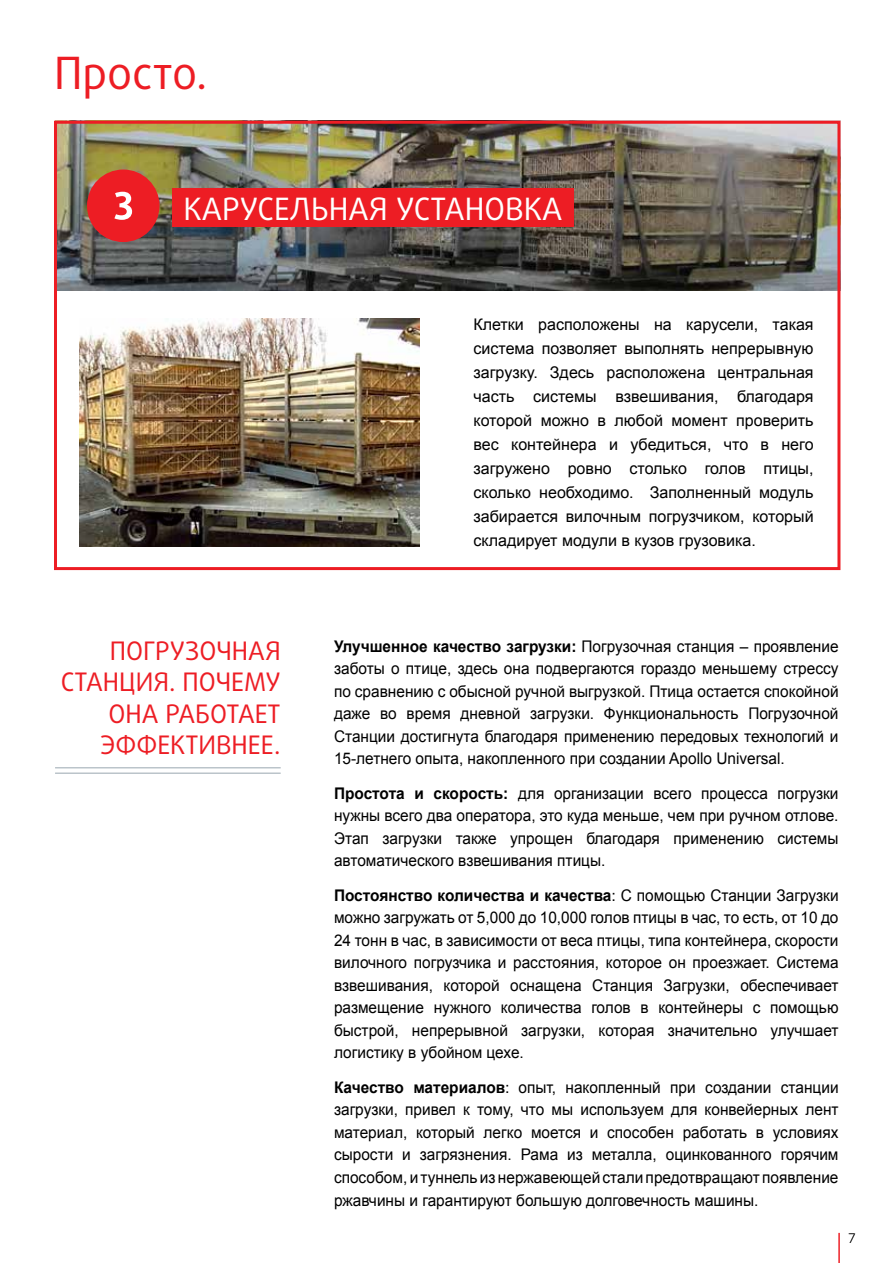
<style>
.page{position:relative;width:893px;height:1263px;background:#fff}
.page>*{position:absolute;margin:0;border:0;box-sizing:border-box;transform-origin:0 0}
.t1{font:44.55px "Daxline Pro";color:#ed1d24}
.t2{font:30.9px "Daxline Pro";color:#fff}
.t3{font:25.5px/31.5px "Daxline Pro";color:#ed1d24;text-align:right}
.t4{font:16.05px/22.5px "Arial";color:#000;text-align:justify;scale:.96 1}
.t5{font:16.05px/24px "Arial";color:#000;text-align:justify}
.t6{font:13.5px "Museo Sans 100";color:#000}
.s1{font-weight:700}
.s2{font-family:"Museo Sans 500"}
</style>
<div class="page">
<img style="left:58px;top:125px;width:778px;height:166px">
<div style="left:87px;top:169px;width:73px;height:73px;background:#ed1d24;border-radius:50%"></div>
<svg style="left:114px;top:192px;width:18px;height:28px"></svg>
<div style="left:54px;top:121px;width:786px;height:449px;border:3px solid #ed1d24"></div>
<img style="left:80px;top:318px;width:340px;height:229px">
<hr style="left:839px;top:1233px;width:1px;height:30px;background:#ed1d24">
<hr style="left:55px;top:767px;width:226px;height:1px;background:#bbc4ca">
<hr style="left:55px;top:772px;width:226px;height:2px;background:#bbc4ca">
<div style="left:172px;top:188px;width:402px;height:39px;background:#ed1d24"></div>
<h1 class="t1" style="left:54px;top:43px;width:155px">Просто.</h1>
<h2 class="t2" style="left:184px;top:188px;width:380px">КАРУСЕЛЬНАЯ УСТАНОВКА</h2>
<p class="t5" style="left:473px;top:313px;width:342px">Клетки расположены на карусели, такая система позволяет выполнять непрерывную загрузку. Здесь расположена центральная часть системы взвешивания, благодаря которой можно в любой момент проверить вес контейнера и убедиться, что в него загружено ровно столько голов птицы, сколько необходимо. Заполненный модуль забирается вилочным погрузчиком, который складирует модули в кузов грузовика.</p>
<h3 class="t3" style="left:61px;top:635px;width:221px">ПОГРУЗОЧНАЯ<br>СТАНЦИЯ. ПОЧЕМУ<br>ОНА РАБОТАЕТ<br>ЭФФЕКТИВНЕЕ.</h3>
<p class="t4" style="left:334px;top:635px;width:527px"><span class="s1">Улучшенное качество загрузки:</span> Погрузочная станция – проявление заботы о птице, здесь она подвергаются гораздо меньшему стрессу по сравнению с обысной ручной выгрузкой. Птица остается спокойной даже во время дневной загрузки. Функциональность Погрузочной Станции достигнута благодаря применению передовых технологий и 15-летнего опыта, накопленного при создании Apollo Universal.</p>
<p class="t4" style="left:334px;top:782px;width:527px"><span class="s1">Простота и скорость:</span> для организации всего процесса погрузки нужны всего два оператора, это куда меньше, чем при ручном отлове.<br>Этап загрузки также упрощен благодаря применению системы автоматического взвешивания птицы.</p>
<p class="t4" style="left:334px;top:884px;width:527px"><span class="s1">Постоянство количества и качества</span><span class="s2">:</span> С помощью Станции Загрузки можно загружать от 5,000 до 10,000 голов птицы в час, то есть, от 10 до 24 тонн в час, в зависимости от веса птицы, типа контейнера, скорости вилочного погрузчика и расстояния, которое он проезжает. Система взвешивания, которой оснащена Станция Загрузки, обеспечивает размещение нужного количества голов в контейнеры с помощью быстрой, непрерывной загрузки, которая значительно улучшает логистику в убойном цехе.</p>
<p class="t4" style="left:334px;top:1076px;width:527px"><span class="s1">Качество материалов</span><span class="s2">:</span> опыт, накопленный при создании станции загрузки, привел к тому, что мы используем для конвейерных лент материал, который легко моется и способен работать в условиях сырости и загрязнения. Рама из металла, оцинкованного горячим способом, и туннель из нержавеющей стали предотвращают появление ржавчины и гарантируют большую долговечность машины.</p>
<p class="t6" style="left:849px;top:1231px;width:8px">7</p>
</div>
